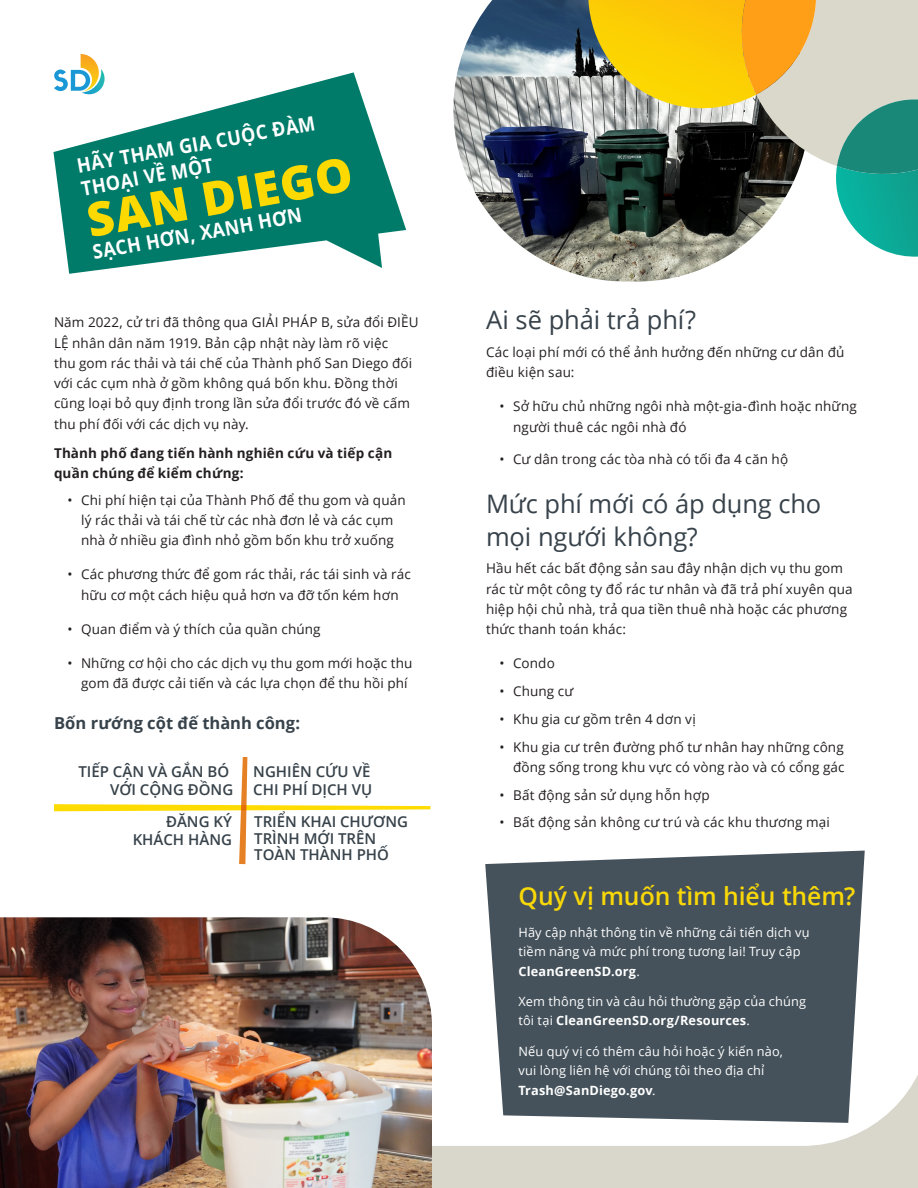
<style>
.page{position:relative;width:918px;height:1188px;background:#fff}
.page>*{position:absolute;margin:0;border:0;box-sizing:border-box;transform-origin:0 0}
.Image{font:800 46.95px "Open Sans";color:#fcd900}
.H3____Open_Sans_Bold____14_17_pt{font:25.5px/32.2px "Open Sans";letter-spacing:-.005em;color:#37424a}
.H2____Open_Sans_Regular____18_22_pt{font:25.5px "Open Sans";letter-spacing:-.005em;color:#37424a}
.H2____Open_Sans_Regular____18_22_pt-2{font:600 24.75px "Open Sans";color:#f9d808}
.Image-2{font:700 19.95px/23.7px "Open Sans";color:#fff;scale:.9 1}
.H3____Open_Sans_Bold____14_17_pt-2{font:700 16.5px "Open Sans";letter-spacing:.005em;color:#37424a}
.t1{font:600 15px/18px "Open Sans";color:#37424a;text-align:right}
.P1____Open_Sans_Regular____10_14_pt{font:13.5px/20.2px "Open Sans";letter-spacing:.01em;color:#231f20}
.Bullets_1____Open_Sans_Regular____10_14p{font:13.5px/20.2px "Open Sans";letter-spacing:.01em;color:#231f20}
.P1____Open_Sans_Regular____10_14_pt-2{font:700 13.5px/20.2px "Open Sans";letter-spacing:.01em;color:#231f20}
.P1____Open_Sans_Regular____10_14_pt-3{font:12.75px/19.5px "Open Sans";letter-spacing:.015em;color:#fff}
.s1{font-weight:700}
</style>
<div class="page">
<svg style="left:432px;top:1075px;width:486px;height:113px;fill:#d9d6cc"></svg>
<svg style="left:53px;top:72px;width:353px;height:202px;fill:#007b69"></svg>
<img style="left:453px;top:0;width:273px;height:282px">
<svg style="left:485px;top:851px;width:380px;height:272px;fill:#45525b"></svg>
<svg style="left:54px;top:757px;width:376px;height:107px"></svg>
<svg style="left:588px;top:0;width:330px;height:257px"></svg>
<svg style="left:54px;top:54px;width:51px;height:42px"></svg>
<img style="left:0;top:917px;width:432px;height:271px">
<p class="Image-2" style="left:75px;top:153px;width:270px;rotate:-10deg">HÃY THAM GIA CUỘC ĐÀM<br>THOẠI VỀ MỘT</p>
<p class="Image" style="left:81px;top:185px;width:270px;rotate:-10deg">SAN DIEGO</p>
<p class="Image-2" style="left:91px;top:240px;width:237px;rotate:-10deg">SẠCH HƠN, XANH HƠN</p>
<p class="P1____Open_Sans_Regular____10_14_pt" style="left:54px;top:312px;width:366px">Năm 2022, cử tri đã thông qua GIẢI PHÁP B, sửa đổi ĐIỀU LỆ nhân dân năm 1919. Bản cập nhật này làm rõ việc<br>thu gom rác thải và tái chế của Thành phố San Diego đối với các cụm nhà ở gồm không quá bốn khu. Đồng thời cũng loại bỏ quy định trong lần sửa đổi trước đó về cấm thu phí đối với các dịch vụ này.</p>
<p class="P1____Open_Sans_Regular____10_14_pt-2" style="left:54px;top:442px;width:340px">Thành phố đang tiến hành nghiên cứu và tiếp cận quần chúng để kiểm chứng:</p>
<p class="P1____Open_Sans_Regular____10_14_pt" style="left:68px;top:489px;width:340px;text-align:center">• Chi phí hiện tại của Thành Phố để thu gom và quản lý rác thải và tái chế từ các nhà đơn lẻ và các cụm nhà ở nhiều gia đình nhỏ gồm bốn khu trở xuống</p>
<p class="P1____Open_Sans_Regular____10_14_pt" style="left:68px;top:564px;width:345px;text-align:center">• Các phương thức để gom rác thải, rác tái sinh và rác hữu cơ một cách hiệu quả hơn va đỡ tốn kém hơn</p>
<p class="P1____Open_Sans_Regular____10_14_pt" style="left:68px;top:619px;width:255px">• Quan điểm và ý thích của quần chúng</p>
<p class="P1____Open_Sans_Regular____10_14_pt" style="left:81px;top:653px;width:333px;text-indent:-14px">• Những cơ hội cho các dịch vụ thu gom mới hoặc thu gom đã được cải tiến và các lựa chọn để thu hồi phí</p>
<p class="H3____Open_Sans_Bold____14_17_pt-2" style="left:54px;top:711px;width:248px">Bốn rướng cột đế thành công:</p>
<p class="t1" style="left:78px;top:762px;width:156px">TIẾP CẬN VÀ GẮN BÓ<br>VỚI CỘNG ĐỒNG</p>
<p class="t1" style="left:253px;top:762px;width:120px;text-align:left">NGHIÊN CỨU VỀ<br>CHI PHÍ DỊCH VỤ</p>
<p class="t1" style="left:133px;top:813px;width:101px">ĐĂNG KÝ<br>KHÁCH HÀNG</p>
<p class="t1" style="left:254px;top:813px;width:155px;line-height:16.5px;text-align:left">TRIỂN KHAI CHƯƠNG<br>TRÌNH MỚI TRÊN<br>TOÀN THÀNH PHỐ</p>
<p class="H2____Open_Sans_Regular____18_22_pt" style="left:486px;top:302px;width:212px">Ai sẽ phải trả phí?</p>
<p class="Bullets_1____Open_Sans_Regular____10_14p" style="left:486px;top:341px;width:360px">Các loại phí mới có thể ảnh hưởng đến những cư dân đủ điều kiện sau:</p>
<p class="P1____Open_Sans_Regular____10_14_pt" style="left:513px;top:396px;width:345px;text-indent:-14px">• Sở hữu chủ những ngôi nhà một-gia-đình hoặc những người thuê các ngôi nhà đó</p>
<p class="P1____Open_Sans_Regular____10_14_pt" style="left:500px;top:448px;width:290px">• Cư dân trong các tòa nhà có tối đa 4 căn hộ</p>
<p class="H3____Open_Sans_Bold____14_17_pt" style="left:486px;top:487px;width:337px">Mức phí mới có áp dụng cho mọi ngưới không?</p>
<p class="Bullets_1____Open_Sans_Regular____10_14p" style="left:486px;top:558px;width:368px">Hầu hết các bất động sản sau đây nhận dịch vụ thu gom rác từ một công ty đổ rác tư nhân và đã trả phí xuyên qua hiệp hội chủ nhà, trả qua tiền thuê nhà hoặc các phương thức thanh toán khác:</p>
<p class="P1____Open_Sans_Regular____10_14_pt" style="left:500px;top:653px;width:57px">• Condo</p>
<p class="P1____Open_Sans_Regular____10_14_pt" style="left:500px;top:681px;width:75px">• Chung cư</p>
<p class="P1____Open_Sans_Regular____10_14_pt" style="left:500px;top:709px;width:198px">• Khu gia cư gồm trên 4 dơn vị</p>
<p class="P1____Open_Sans_Regular____10_14_pt" style="left:500px;top:736px;width:347px;text-align:right">• Khu gia cư trên đường phố tư nhân hay những công đồng sống trong khu vực có vòng rào và có cổng gác</p>
<p class="P1____Open_Sans_Regular____10_14_pt" style="left:500px;top:784px;width:212px">• Bất động sản sử dụng hỗn hợp</p>
<p class="P1____Open_Sans_Regular____10_14_pt" style="left:500px;top:812px;width:332px">• Bất động sản không cư trú và các khu thương mại</p>
<p class="H2____Open_Sans_Regular____18_22_pt-2" style="left:519px;top:879px;width:338px">Quý vị muốn tìm hiểu thêm?</p>
<p class="P1____Open_Sans_Regular____10_14_pt-3" style="left:519px;top:922px;width:293px">Hãy cập nhật thông tin về những cải tiến dịch vụ tiềm năng và mức phí trong tương lai! Truy cập<br><span class="s1">CleanGreenSD.org</span>.</p>
<p class="P1____Open_Sans_Regular____10_14_pt-3" style="left:519px;top:991px;width:289px">Xem thông tin và câu hỏi thường gặp của chúng tôi tại <span class="s1">CleanGreenSD.org/Resources</span>.</p>
<p class="P1____Open_Sans_Regular____10_14_pt-3" style="left:519px;top:1041px;width:266px">Nếu quý vị có thêm câu hỏi hoặc ý kiến nào, vui lòng liên hệ với chúng tôi theo địa chỉ<br><span class="s1">Trash@SanDiego.gov</span>.</p>
</div>
